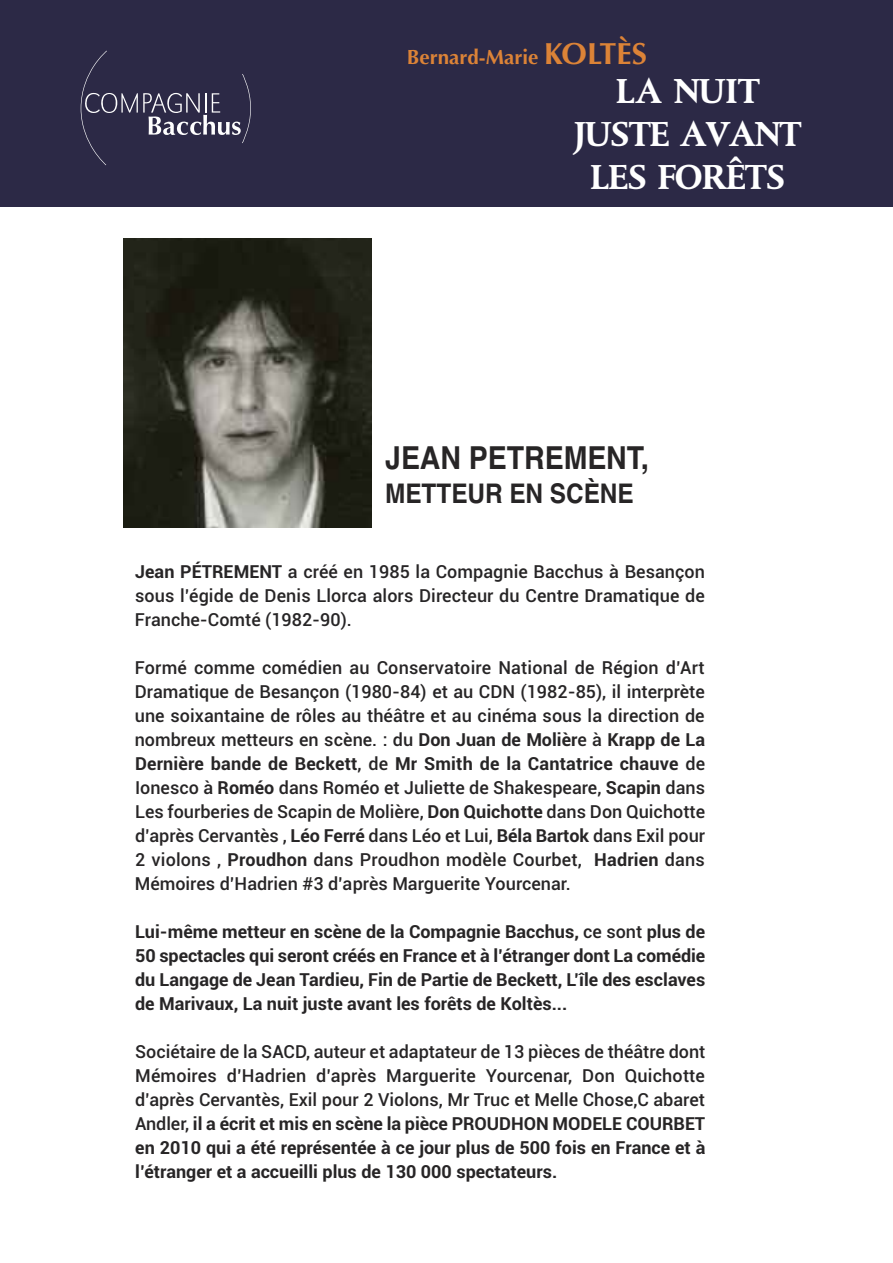
<style>
.page{position:relative;width:893px;height:1263px;background:#fff}
.page>*{position:absolute;margin:0;border:0;box-sizing:border-box;transform-origin:0 0}
.t1{font:700 35.55px/42.6px "DTL Albertina T Caps";letter-spacing:-.04em;color:#fff;text-align:center}
.t2{font:700 31.5px "Helvetica";color:#272526;scale:.9 1}
.t3{font:700 27px "Helvetica";color:#272526;scale:.9 1}
.t4{font:300 26.4px "Helvetica Neue";color:#fefefe}
.t5{font:700 20.55px "Optima";color:#dc8337}
.t6{font:500 18px/24px "Roboto";color:#272526;text-align:justify}
.t7{font:700 18px/24px "Roboto";color:#272526;text-align:justify}
.s1{font-size:30.45px}
.s2{font-weight:700}
.s3{font-weight:500}
</style>
<div class="page">
<div style="left:0;top:0;width:893px;height:207px;background:#2c2946"></div>
<svg style="left:81px;top:51px;width:170px;height:114px"></svg>
<img style="left:123px;top:238px;width:249px;height:290px">
<p class="t5" style="left:407px;top:45px;width:242px">Bernard-Marie <span class="s1">KOLTÈS</span></p>
<h1 class="t1" style="left:574px;top:70px;width:229px">LA NUIT<br>JUSTE AVANT<br>LES FORÊTS</h1>
<h2 class="t2" style="left:385px;top:439px;width:295px">JEAN PETREMENT,</h2>
<h3 class="t3" style="left:385px;top:478px;width:278px">METTEUR EN SCèNE</h3>
<h3 class="t4" style="left:428px;top:459px;width:33px">{{{I</h3>
<p class="t6" style="left:135px;top:560px;width:572px"><span class="s2">Jean PÉTREMENT</span> a créé en 1985 la Compagnie Bacchus à Besançon sous l’égide de Denis Llorca alors Directeur du Centre Dramatique de Franche-Comté (1982-90).</p>
<p class="t6" style="left:135px;top:656px;width:572px">Formé comme comédien au Conservatoire National de Région d’Art Dramatique de Besançon (1980-84) et au CDN (1982-85), il interprète une soixantaine de rôles au théâtre et au cinéma sous la direction de nombreux metteurs en scène. : du <span class="s2">Don Juan de Molièr</span>e à <span class="s2">Krapp de La Dernière bande de Beckett</span>, de <span class="s2">Mr Smith de la Cantatrice chauve</span> de Ionesco à <span class="s2">Roméo</span> dans Roméo et Juliette de Shakespeare, <span class="s2">Scapin</span> dans Les fourberies de Scapin de Molière, <span class="s2">Don Quichotte</span> dans Don Quichotte d’après Cervantès , <span class="s2">Léo Ferré</span> dans Léo et Lui, <span class="s2">Béla Bartok</span> dans Exil pour 2 violons , <span class="s2">Proudhon</span> dans Proudhon modèle Courbet, <span class="s2">Hadrien</span> dans Mémoires d’Hadrien #3 d’après Marguerite Yourcenar.</p>
<p class="t7" style="left:135px;top:920px;width:572px">Lui-même metteur en scène de la Compagnie Bacchus, <span class="s3">ce sont</span> plus de 50 spectacles qui seront créés en France et à l’étranger dont La comédie du Langage de Jean Tardieu, Fin de Partie de Beckett, L’île des esclaves de Marivaux, La nuit juste avant les forêts de Koltès...</p>
<p class="t6" style="left:135px;top:1040px;width:572px">Sociétaire de la SACD, auteur et adaptateur de 13 pièces de théâtre dont Mémoires d’Hadrien d’après Marguerite Yourcenar, Don Quichotte d’après Cervantès, Exil pour 2 Violons, Mr Truc et Melle Chose,C abaret Andler, <span class="s2">il a écrit et mis en scène la pièce PROUDHON MODELE COURBET en 2010 qui a été représentée à ce jour plus de 500 fois en France et à l’étranger et a accueilli plus de 130 000 spectateurs.</span></p>
</div>
